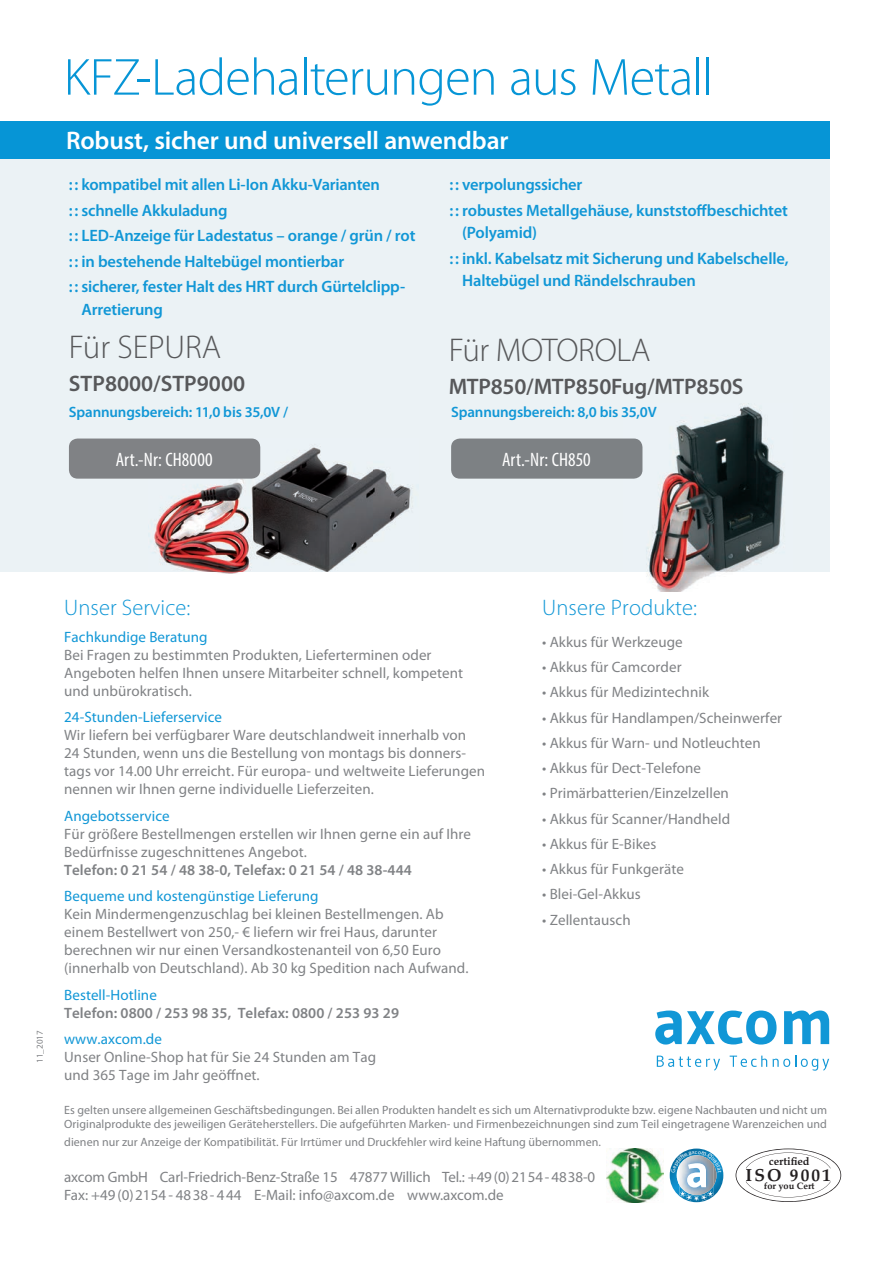
<style>
.page{position:relative;width:893px;height:1263px;background:#fff}
.page>*{position:absolute;margin:0;border:0;box-sizing:border-box;transform-origin:0 0}
.t1{font:300 52.5px "Myriad Pro";letter-spacing:-.02em;color:#0695d6}
.t2{font:300 33px "Myriad Pro";letter-spacing:-.01em;color:#57585a}
.t3{font:600 25.5px "Myriad Pro";letter-spacing:-.01em;color:#fff}
.t4{font:600 22.5px "Myriad Pro";letter-spacing:-.01em;color:#57585a}
.t5{font:300 22.5px "Myriad Pro";letter-spacing:.005em;color:#1197d6}
.t6{font:condensed 19.5px "Myriad Pro";letter-spacing:.005em;color:#fff}
.t7{font:700 17.4px "Palatino Linotype";letter-spacing:.12em;color:#231f20}
.t8{font:600 16.5px/25.5px "Myriad Pro";letter-spacing:-.01em;color:#1197d6}
.t9{font:15px/18px "Myriad Pro";letter-spacing:.005em;color:#808285}
.t10{font:15px "Myriad Pro";letter-spacing:.005em;color:#1197d6}
.t11{font:600 15px "Myriad Pro";letter-spacing:.005em;color:#808285}
.t12{font:600 15px "Myriad Pro";letter-spacing:-.01em;color:#1197d6}
.t13{font:12px/14.4px "Myriad Pro";letter-spacing:.005em;color:#808285}
.t14{font:700 10.95px "Palatino Linotype";color:#231f20}
.t15{font:700 9.3px "Palatino Linotype";color:#231f20}
.t16{font:9px "Myriad Pro";letter-spacing:.01em;color:#808285}
</style>
<div class="page">
<div style="left:0;top:131px;width:829px;height:441px;background:#ebf2f5"></div>
<svg style="left:655px;top:1010px;width:121px;height:34px"></svg>
<svg style="left:784px;top:1010px;width:45px;height:34px"></svg>
<svg style="left:657px;top:1055px;width:63px;height:15px"></svg>
<svg style="left:730px;top:1055px;width:37px;height:12px"></svg>
<svg style="left:773px;top:1055px;width:56px;height:16px"></svg>
<svg style="left:736px;top:1148px;width:105px;height:54px"></svg>
<img style="left:670px;top:1148px;width:53px;height:54px">
<img style="left:607px;top:1148px;width:56px;height:54px">
<img style="left:154px;top:439px;width:259px;height:135px">
<div style="left:69px;top:438px;width:191px;height:41px;background:#808285;border-radius:9px"></div>
<img style="left:636px;top:403px;width:148px;height:188px">
<div style="left:451px;top:438px;width:191px;height:41px;background:#7d8184;border-radius:9px"></div>
<div style="left:0;top:121px;width:829px;height:37px;background:#0695d6"></div>
<svg style="left:671px;top:1151px;width:51px;height:50px"></svg>
<h1 class="t1" style="left:64px;top:48px;width:651px">KFZ-Ladehalterungen aus Metall</h1>
<h3 class="t3" style="left:66px;top:126px;width:444px">Robust, sicher und universell anwendbar</h3>
<p class="t8" style="left:69px;top:172px;width:348px">: : kompatibel mit allen Li-Ion Akku-Varianten<br>: : schnelle Akkuladung<br>: : LED-Anzeige für Ladestatus – orange / grün / rot : : in bestehende Haltebügel montierbar<br>: : sicherer, fester Halt des HRT durch Gürtelclipp-</p>
<p class="t8" style="left:82px;top:297px;width:83px">Arretierung</p>
<h2 class="t2" style="left:69px;top:329px;width:154px">Für SEPURA</h2>
<h3 class="t4" style="left:69px;top:371px;width:178px">STP8000/STP9000</h3>
<p class="t8" style="left:450px;top:172px;width:340px">: : verpolungssicher<br>: : robustes Metallgehäuse, kunststoffbeschichtet</p>
<p class="t8" style="left:450px;top:220px;width:340px;text-indent:13px">(Polyamid)<br>: : inkl. Kabelsatz mit Sicherung und Kabelschelle,</p>
<p class="t8" style="left:462px;top:268px;width:235px">Haltebügel und Rändelschrauben</p>
<h2 class="t2" style="left:449px;top:332px;width:203px">Für MOTOROLA</h2>
<h3 class="t4" style="left:449px;top:374px;width:296px">MTP850/MTP850Fug/MTP850S</h3>
<p class="t12" style="left:69px;top:403px;width:221px">Spannungsbereich: 11,0 bis 35,0V /</p>
<p class="t12" style="left:451px;top:403px;width:207px">Spannungsbereich: 8,0 bis 35,0V</p>
<h3 class="t6" style="left:116px;top:448px;width:99px">Art.-Nr: CH8000</h3>
<h3 class="t6" style="left:502px;top:448px;width:90px">Art.-Nr: CH850</h3>
<p class="t16" style="left:35px;top:1063px;width:34px;rotate:-90deg">11_2017</p>
<h3 class="t5" style="left:64px;top:595px;width:128px">Unser Service:</h3>
<p class="t10" style="left:64px;top:629px;width:145px">Fachkundige Beratung</p>
<p class="t9" style="left:64px;top:646px;width:400px">Bei Fragen zu bestimmten Produkten, Lieferterminen oder<br>Angeboten helfen Ihnen unsere Mitarbeiter schnell, kompetent und unbürokratisch.</p>
<p class="t10" style="left:64px;top:709px;width:159px">24-Stunden-Lieferservice</p>
<p class="t9" style="left:64px;top:727px;width:422px">Wir liefern bei verfügbarer Ware deutschlandweit innerhalb von 24 Stunden, wenn uns die Bestellung von montags bis donners&shy;tags vor 14.00 Uhr erreicht. Für europa- und weltweite Lieferungen nennen wir Ihnen gerne individuelle Lieferzeiten.</p>
<p class="t10" style="left:64px;top:808px;width:107px">Angebotsservice</p>
<p class="t9" style="left:64px;top:825px;width:408px">Für größere Bestellmengen erstellen wir Ihnen gerne ein auf Ihre<br>Bedürfnisse zugeschnittenes Angebot.</p>
<p class="t11" style="left:64px;top:861px;width:349px">Telefon: 0 21 54 / 48 38-0, Telefax: 0 21 54 / 48 38-444</p>
<p class="t10" style="left:64px;top:888px;width:256px">Bequeme und kostengünstige Lieferung</p>
<p class="t9" style="left:64px;top:906px;width:406px">Kein Mindermengenzuschlag bei kleinen Bestellmengen. Ab einem Bestellwert von 250,- € liefern wir frei Haus, darunter berechnen wir nur einen Versandkostenanteil von 6,50 Euro (innerhalb von Deutschland). Ab 30 kg Spedition nach Aufwand.</p>
<p class="t10" style="left:64px;top:987px;width:94px">Bestell-Hotline</p>
<p class="t11" style="left:64px;top:1004px;width:336px">Telefon: 0800 / 253 98 35, Telefax: 0800 / 253 93 29</p>
<p class="t10" style="left:64px;top:1031px;width:99px">www.axcom.de</p>
<p class="t9" style="left:64px;top:1049px;width:313px">Unser Online-Shop hat für Sie 24 Stunden am Tag und 365 Tage im Jahr geöffnet.</p>
<h3 class="t5" style="left:542px;top:595px;width:157px">Unsere Produkte:</h3>
<p class="t9" style="left:542px;top:633px;width:142px">• Akkus für Werkzeuge</p>
<p class="t9" style="left:542px;top:658px;width:141px">• Akkus für Camcorder</p>
<p class="t9" style="left:542px;top:684px;width:168px">• Akkus für Medizintechnik</p>
<p class="t9" style="left:542px;top:709px;width:241px">• Akkus für Handlampen/Scheinwerfer</p>
<p class="t9" style="left:542px;top:734px;width:220px">• Akkus für Warn- und Notleuchten</p>
<p class="t9" style="left:542px;top:759px;width:160px">• Akkus für Dect-Telefone</p>
<p class="t9" style="left:542px;top:784px;width:188px">• Primärbatterien/Einzelzellen</p>
<p class="t9" style="left:542px;top:810px;width:189px">• Akkus für Scanner/Handheld</p>
<p class="t9" style="left:542px;top:835px;width:116px">• Akkus für E-Bikes</p>
<p class="t9" style="left:542px;top:860px;width:143px">• Akkus für Funkgeräte</p>
<p class="t9" style="left:542px;top:885px;width:100px">• Blei-Gel-Akkus</p>
<p class="t9" style="left:542px;top:911px;width:90px">• Zellentausch</p>
<p class="t13" style="left:64px;top:1102px;width:764px">Es gelten unsere allgemeinen Geschäftsbedingungen. Bei allen Produkten handelt es sich um Alternativprodukte bzw. eigene Nachbauten und nicht um<br>Originalprodukte des jeweiligen Geräteherstellers. Die aufgeführten Marken- und Firmenbezeichnungen sind zum Teil eingetragene Warenzeichen und</p>
<p class="t13" style="left:64px;top:1135px;width:538px">dienen nur zur Anzeige der Kompatibilität. Für Irrtümer und Druckfehler wird keine Haftung übernommen.</p>
<p class="t9" style="left:64px;top:1168px;width:532px">axcom GmbH Carl-Friedrich-Benz-Straße 15 47877 Willich Tel.: +49 (0) 21 54 - 48 38-0<br>Fax: +49 (0) 21 54 - 48 38 - 4 44 E-Mail: info@axcom.de www.axcom.de</p>
<p class="t14" style="left:769px;top:1153px;width:42px">certified</p>
<p class="t7" style="left:745px;top:1162px;width:87px">ISO 9001</p>
<p class="t15" style="left:764px;top:1180px;width:52px">for you Cert</p>
</div>
